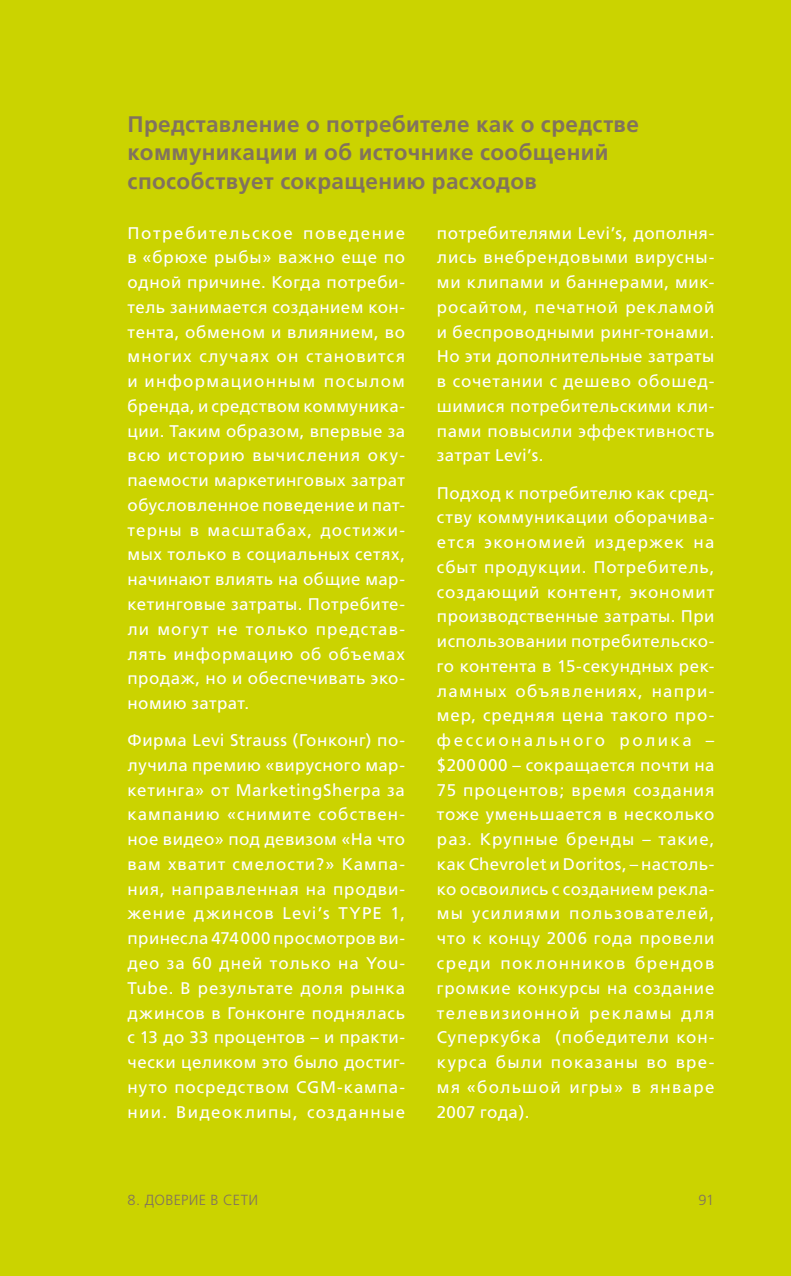
<style>
.page{position:relative;width:791px;height:1276px;background:#cbd300}
.page>*{position:absolute;margin:0;border:0;box-sizing:border-box;transform-origin:0 0}
.vrezka_head{font:700 22.5px/28.1px "Plesetsk";letter-spacing:.015em;color:#81725e}
.vrezka_body_white{font:16.88px/24.8px "Plesetsk";letter-spacing:.045em;color:#fff;text-align:justify}
.t1{font:300 14.62px "Plesetsk";letter-spacing:.015em;color:#81725e}
</style>
<div class="page">
<p class="vrezka_head" style="left:128px;top:110px;width:513px">Представление о потребителе как о средстве коммуникации и об источнике сообщений способствует сокращению расходов</p>
<p class="vrezka_body_white" style="left:128px;top:220px;width:279px">Потребительское поведение в «брюхе рыбы» важно еще по одной причине. Когда потреби&shy;тель занимается созданием кон&shy;тента, обменом и влиянием, во многих случаях он становится и информационным посылом бренда, и средством коммуника&shy;ции. Таким образом, впервые за всю историю вычисления оку&shy;паемости маркетинговых затрат обусловленное поведение и пат&shy;терны в масштабах, достижи&shy;мых только в социальных сетях, начинают влиять на общие мар&shy;кетинговые затраты. Потребите&shy;ли могут не только представ&shy;лять информацию об объемах продаж, но и обеспечивать эко&shy;номию затрат.</p>
<p class="vrezka_body_white" style="left:128px;top:728px;width:279px">Фирма Levi Strauss (Гонконг) по&shy;лучила премию «вирусного мар&shy;кетинга» от MarketingSherpa за кампанию «снимите собствен&shy;ное видео» под девизом «На что вам хватит смелости?» Кампа&shy;ния, направленная на продви&shy;жение джинсов Levi’s TYPE 1, принесла 474000 просмотров ви&shy;део за 60 дней только на You-Tube. В результате доля рынка джинсов в Гонконге поднялась с 13 до 33 процентов – и практи&shy;чески целиком это было достиг&shy;нуто посредством CGM-кампа&shy;нии. Видеоклипы, созданные</p>
<p class="vrezka_body_white" style="left:437px;top:220px;width:279px">потребителями Levi’s, дополня&shy;лись внебрендовыми вирусны&shy;ми клипами и баннерами, мик&shy;росайтом, печатной рекламой и беспроводными ринг-тонами.<br>Но эти дополнительные затраты в сочетании с дешево обошед&shy;шимися потребительскими кли&shy;пами повысили эффективность затрат Levi’s.</p>
<p class="vrezka_body_white" style="left:437px;top:480px;width:279px">Подход к потребителю как сред&shy;ству коммуникации оборачива&shy;ется экономией издержек на сбыт продукции. Потребитель, создающий контент, экономит производственные затраты. При использовании потребительско&shy;го контента в 15-секундных рек&shy;ламных объявлениях, напри&shy;мер, средняя цена такого про&shy;фессионального ролика – $200000 – сокращается почти на 75 процентов; время создания тоже уменьшается в несколько раз. Крупные бренды – такие, как Chevrolet и Doritos, – настоль&shy;ко освоились с созданием рекла&shy;мы усилиями пользователей, что к концу 2006 года провели среди поклонников брендов громкие конкурсы на создание телевизионной рекламы для Суперкубка (победители кон&shy;курса были показаны во вре&shy;мя «большой игры» в январе 2007 года).</p>
<p class="t1" style="left:128px;top:1191px;width:132px">8. ДОВЕРИЕ В СЕТИ</p>
<p class="t1" style="left:698px;top:1191px;width:18px">91</p>
</div>
